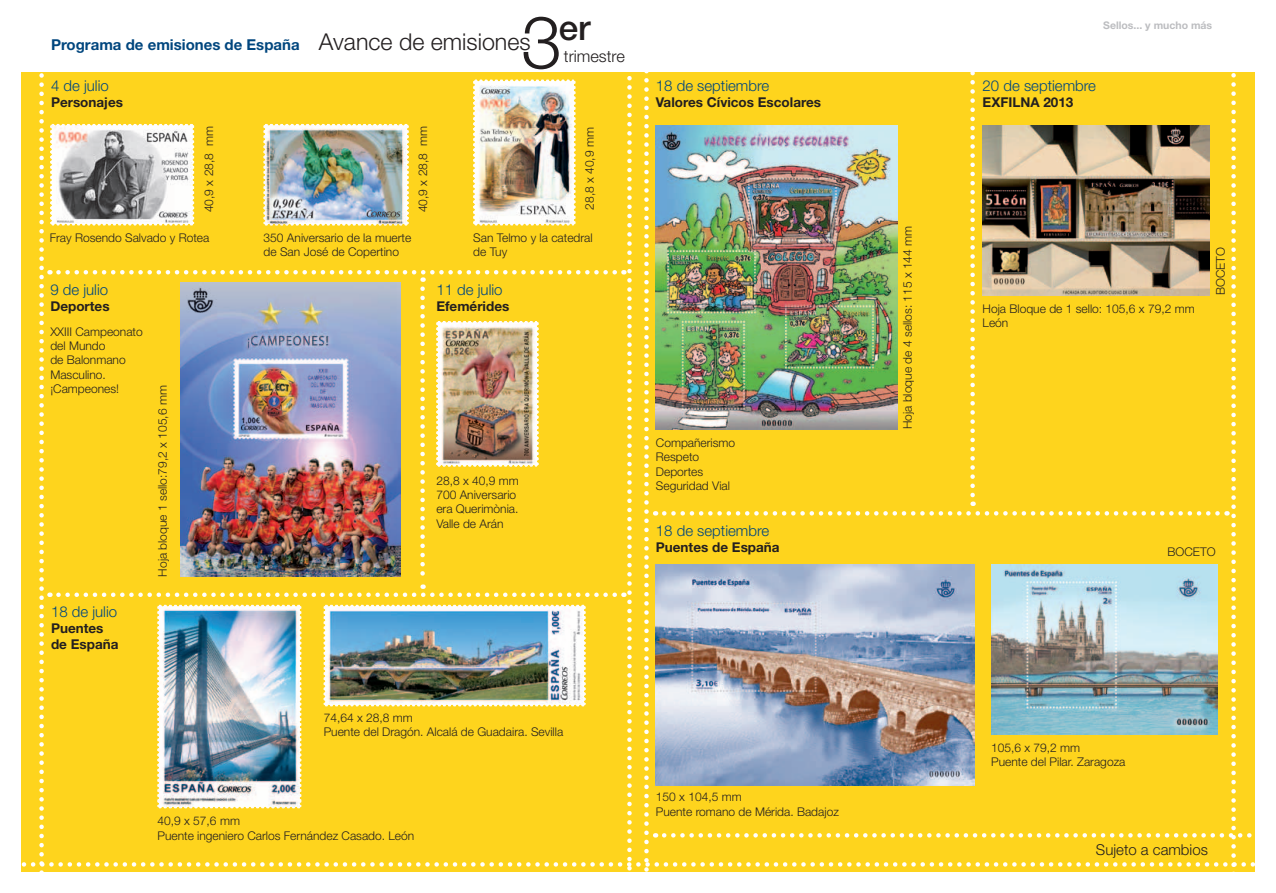
<style>
.page{position:relative;width:1276px;height:893px;background:#fff}
.page>*{position:absolute;margin:0;border:0;box-sizing:border-box;transform-origin:0 0}
.t1{font:500 34.95px "Helvetica Neue";color:#231f20}
.t2{font:300 23.25px "Helvetica Neue";color:#231f20}
.t3{font:300 16.35px "Helvetica Neue";color:#231f20}
.t4{font:300 15px "Helvetica Neue";color:#00467e}
.t5{font:700 15px "Helvetica Neue";color:#00467e}
.t6{font:300 15px "Helvetica Neue";color:#231f20}
.t7{font:700 13.5px/16.2px "Helvetica Neue";color:#231f20}
.t8{font:300 12px/14.4px "Helvetica Neue";color:#231f20}
.t9{font:700 10.5px "Helvetica Neue";color:#bcbdc0}
.s1{font-weight:300;font-size:73.05px}
</style>
<div class="page">
<img style="left:21px;top:72px;width:1234px;height:800px">
<img style="left:363px;top:605px;width:219px;height:1px">
<p class="t5" style="left:51px;top:35px;width:250px">Programa de emisiones de España</p>
<p class="t4" style="left:51px;top:76px;width:59px">4 de julio</p>
<p class="t7" style="left:51px;top:94px;width:74px">Personajes</p>
<h1 class="t1" style="left:521px;top:7px;width:71px"><span class="s1">3</span>er</h1>
<h2 class="t2" style="left:319px;top:27px;width:213px">Avance de emisiones</h2>
<h3 class="t3" style="left:564px;top:46px;width:63px">trimestre</h3>
<p class="t4" style="left:656px;top:76px;width:115px">18 de septiembre</p>
<p class="t7" style="left:656px;top:93px;width:167px">Valores Cívicos Escolares</p>
<p class="t8" style="left:201px;top:212px;width:87px;rotate:-90deg">40,9 x 28,8 mm</p>
<p class="t8" style="left:415px;top:212px;width:87px;rotate:-90deg">40,9 x 28,8 mm</p>
<p class="t8" style="left:582px;top:210px;width:84px;rotate:-90deg">28,8 x 40,9 mm</p>
<p class="t8" style="left:50px;top:230px;width:161px">Fray Rosendo Salvado y Rotea</p>
<p class="t4" style="left:436px;top:280px;width:68px">11 de julio</p>
<p class="t7" style="left:436px;top:297px;width:74px">Efemérides</p>
<p class="t8" style="left:264px;top:230px;width:149px">350 Aniversario de la muerte de San José de Copertino</p>
<p class="t8" style="left:473px;top:230px;width:121px">San Telmo y la catedral de Tuy</p>
<p class="t8" style="left:900px;top:429px;width:205px;rotate:-90deg">Hoja bloque de 4 sellos: 115 x 144 mm</p>
<p class="t4" style="left:50px;top:280px;width:59px">9 de julio</p>
<p class="t7" style="left:50px;top:297px;width:61px">Deportes</p>
<p class="t8" style="left:50px;top:324px;width:94px">XXIII Campeonato del Mundo<br>de Balonmano<br>Masculino. ¡Campeones!</p>
<p class="t8" style="left:155px;top:577px;width:193px;rotate:-90deg">Hoja bloque 1 sello:79,2 x 105,6 mm</p>
<p class="t8" style="left:656px;top:435px;width:81px">Compañerismo<br>Respeto<br>Deportes<br>Seguridad Vial</p>
<p class="t8" style="left:436px;top:473px;width:84px">28,8 x 40,9 mm<br>700 Aniversario era Querimònia.<br>Valle de Arán</p>
<p class="t4" style="left:656px;top:521px;width:115px">18 de septiembre</p>
<p class="t7" style="left:656px;top:539px;width:125px">Puentes de España</p>
<p class="t4" style="left:51px;top:602px;width:68px">18 de julio</p>
<p class="t7" style="left:51px;top:620px;width:69px">Puentes de España</p>
<p class="t8" style="left:324px;top:710px;width:241px">74,64 x 28,8 mm<br>Puente del Dragón. Alcalá de Guadaira. Sevilla</p>
<p class="t8" style="left:157px;top:814px;width:258px">40,9 x 57,6 mm<br>Puente ingeniero Carlos Fernández Casado. León</p>
<p class="t8" style="left:656px;top:790px;width:184px">150 x 104,5 mm<br>Puente romano de Mérida. Badajoz</p>
<p class="t9" style="left:1103px;top:19px;width:110px">Sellos... y mucho más</p>
<p class="t4" style="left:982px;top:76px;width:115px">20 de septiembre</p>
<p class="t7" style="left:982px;top:93px;width:92px">EXFILNA 2013</p>
<p class="t8" style="left:982px;top:301px;width:214px">Hoja Bloque de 1 sello: 105,6 x 79,2 mm<br>León</p>
<p class="t8" style="left:1213px;top:295px;width:50px;rotate:-90deg">BOCETO</p>
<p class="t8" style="left:1167px;top:544px;width:50px">BOCETO</p>
<p class="t8" style="left:991px;top:740px;width:136px">105,6 x 79,2 mm<br>Puente del Pilar. Zaragoza</p>
<p class="t6" style="left:1096px;top:840px;width:113px">Sujeto a cambios</p>
</div>
